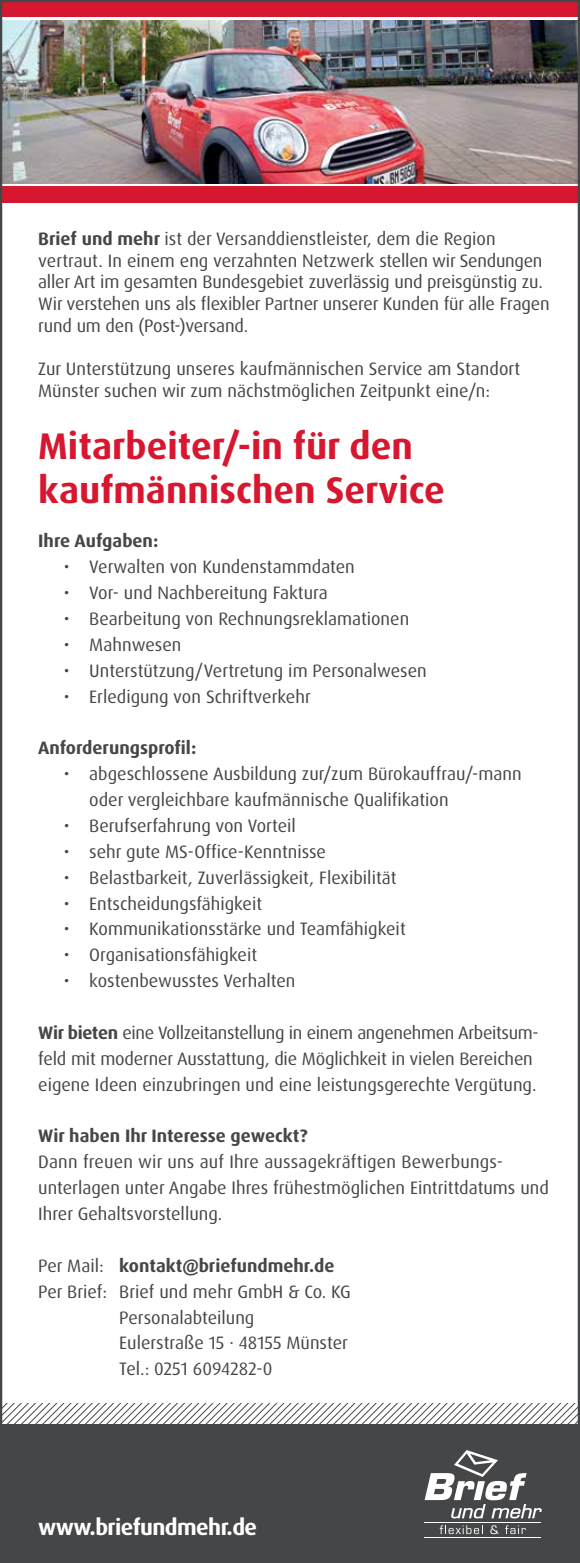
<style>
.page{position:relative;width:580px;height:1563px;background:#fff}
.page>*{position:absolute;margin:0;border:0;box-sizing:border-box;transform-origin:0 0}
.t1{font:700 37.12px/44.6px "Dax OT";color:#d7172f}
.t2{font:700 22.5px "Dax OT";letter-spacing:-.025em;color:#fff}
.t3{font:18px/21.6px "Dax OT";color:#454648}
.t4{font:700 18px "Dax OT";color:#454648}
.s1{font-weight:700}
.s2{font-weight:400}
</style>
<div class="page">
<div style="left:0;top:1424px;width:580px;height:139px;background:#454648"></div>
<svg style="left:3px;top:1403px;width:574px;height:21px"></svg>
<div style="left:0;top:0;width:580px;height:17px;background:#d7172f"></div>
<div style="left:0;top:186px;width:580px;height:17px;background:#d7172f"></div>
<img style="left:3px;top:20px;width:574px;height:163px">
<svg style="left:424px;top:1450px;width:117px;height:68px"></svg>
<hr style="left:424px;top:1522px;width:117px;height:1px;background:#fff">
<hr style="left:424px;top:1537px;width:117px;height:1px;background:#fff">
<svg style="left:440px;top:1525px;width:43px;height:9px"></svg>
<svg style="left:490px;top:1525px;width:9px;height:9px"></svg>
<svg style="left:505px;top:1525px;width:21px;height:9px"></svg>
<p class="t3" style="left:38px;top:228px;width:513px"><span class="s1">Brief und mehr</span> ist der Versanddienstleister, dem die Region vertraut. In einem eng verzahnten Netzwerk stellen wir Sendungen aller Art im gesamten Bundesgebiet zuverlässig und preisgünstig zu.<br>Wir verstehen uns als flexibler Partner unserer Kunden für alle Fragen rund um den (Post-)versand.</p>
<p class="t3" style="left:38px;top:358px;width:483px">Zur Unterstützung unseres kaufmännischen Service am Standort<br>Münster suchen wir zum nächstmöglichen Zeitpunkt eine/n:</p>
<h1 class="t1" style="left:38px;top:424px;width:408px">Mitarbeiter/-in für den kaufmännischen Service</h1>
<p class="t4" style="left:38px;top:529px;width:122px">Ihre Aufgaben:</p>
<p class="t3" style="left:64px;top:556px;width:292px">• Verwalten von Kundenstammdaten</p>
<p class="t3" style="left:64px;top:582px;width:265px">• Vor- und Nachbereitung Faktura</p>
<p class="t3" style="left:64px;top:608px;width:347px">• Bearbeitung von Rechnungsreklamationen</p>
<p class="t3" style="left:64px;top:634px;width:119px">• Mahnwesen</p>
<p class="t3" style="left:64px;top:660px;width:364px">• Unterstützung/Vertretung im Personalwesen</p>
<p class="t3" style="left:64px;top:685px;width:248px">• Erledigung von Schriftverkehr</p>
<p class="t4" style="left:38px;top:736px;width:159px">Anforderungsprofil:</p>
<p class="t3" style="left:89px;top:761px;width:434px;line-height:25.9px;text-indent:-26px">• abgeschlossene Ausbildung zur/zum Bürokauffrau/-mann oder vergleichbare kaufmännische Qualifikation</p>
<p class="t3" style="left:64px;top:815px;width:234px">• Berufserfahrung von Vorteil</p>
<p class="t3" style="left:64px;top:841px;width:264px">• sehr gute MS-Office-Kenntnisse</p>
<p class="t3" style="left:64px;top:867px;width:334px">• Belastbarkeit, Zuverlässigkeit, Flexibilität</p>
<p class="t3" style="left:64px;top:892px;width:200px">• Entscheidungsfähigkeit</p>
<p class="t3" style="left:64px;top:918px;width:343px">• Kommunikationsstärke und Teamfähigkeit</p>
<p class="t3" style="left:64px;top:944px;width:195px">• Organisationsfähigkeit</p>
<p class="t3" style="left:64px;top:970px;width:233px">• kostenbewusstes Verhalten</p>
<p class="t3" style="left:38px;top:1020px;width:502px;line-height:25.9px"><span class="s1">Wir bieten</span> eine Vollzeitanstellung in einem angenehmen Arbeitsum&shy;feld mit moderner Ausstattung, die Möglichkeit in vielen Bereichen eigene Ideen einzubringen und eine leistungsgerechte Vergütung.</p>
<p class="t4" style="left:38px;top:1124px;width:271px">Wir haben Ihr Interesse geweckt?</p>
<p class="t3" style="left:38px;top:1149px;width:512px;line-height:25.9px">Dann freuen wir uns auf Ihre aussagekräftigen Bewerbungs&shy;unterlagen unter Angabe Ihres frühestmöglichen Eintrittdatums und<br>Ihrer Gehaltsvorstellung.</p>
<p class="t4" style="left:38px;top:1254px;width:298px"><span class="s2">Per Mail:</span> kontakt@briefundmehr.de</p>
<p class="t3" style="left:38px;top:1280px;width:314px">Per Brief: Brief und mehr GmbH &amp; Co. KG</p>
<p class="t3" style="left:119px;top:1306px;width:137px">Personalabteilung</p>
<p class="t3" style="left:119px;top:1332px;width:230px">Eulerstraße 15 · 48155 Münster</p>
<p class="t3" style="left:119px;top:1358px;width:155px">Tel.: 0251 6094282-0</p>
<p class="t2" style="left:38px;top:1512px;width:220px">www.briefundmehr.de</p>
</div>
